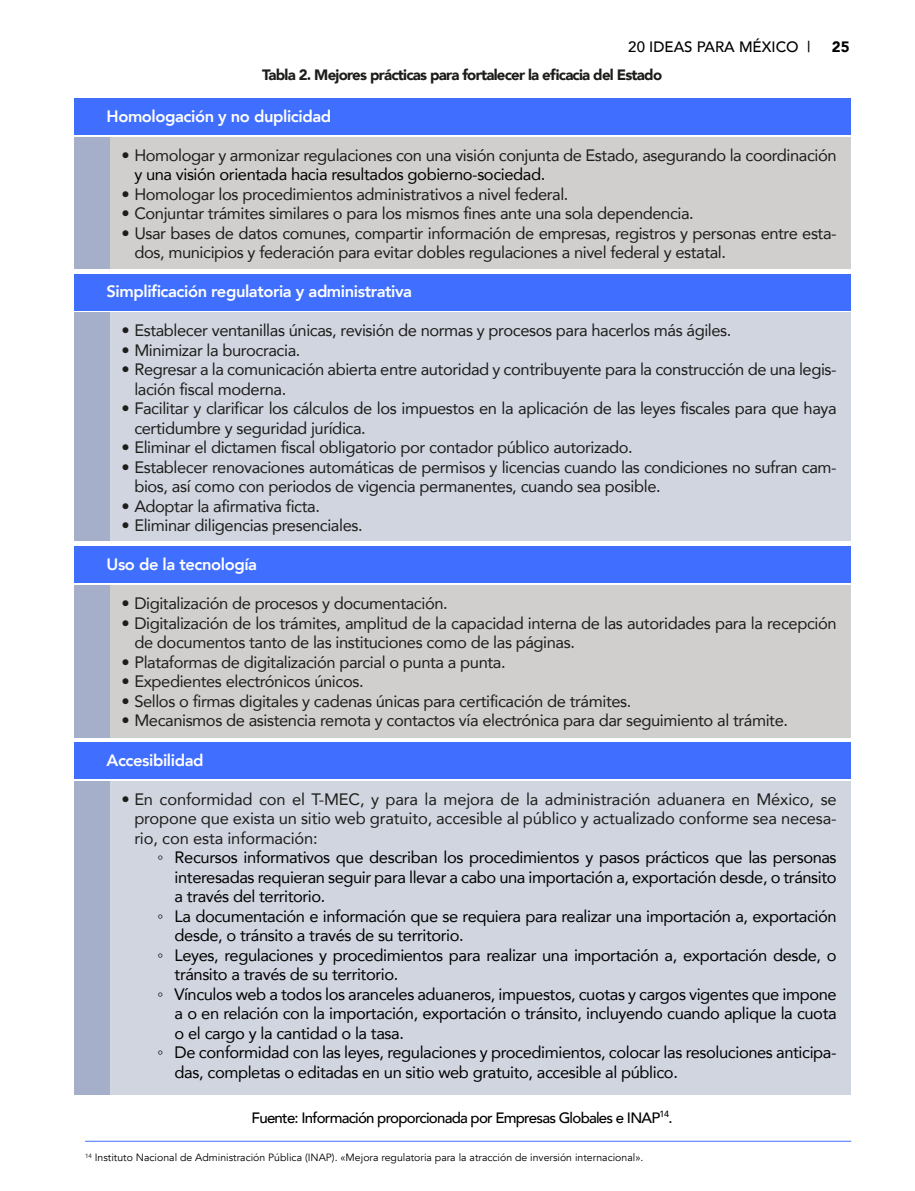
<style>
.page{position:relative;width:915px;height:1191px;background:#fff}
.page>*{position:absolute;margin:0;border:0;box-sizing:border-box;transform-origin:0 0}
.t1{font:16.5px/19.5px "Avenir";letter-spacing:-.025em;color:#1d1d1b}
.t2{font:16.5px "Avenir";letter-spacing:-.025em;color:#000}
.t3{font:800 16.5px "Avenir";letter-spacing:-.025em;color:#fff}
.t4{font:500 15px "Avenir";letter-spacing:-.05em;color:#000}
.t5{font:900 15px "Avenir";letter-spacing:-.05em;color:#1d1d1b}
.t6{font:500 15px "Avenir";color:#000}
.t7{font:900 15px "Avenir";color:#000}
.t8{font:10.5px "Avenir";color:#000}
.s1{font-family:"Times New Roman"}
</style>
<div class="page">
<div style="left:74px;top:137px;width:776px;height:132px;background:#a5afca"></div>
<div style="left:74px;top:585px;width:776px;height:152px;background:#a5afca"></div>
<div style="left:74px;top:781px;width:776px;height:313px;background:#a5afca"></div>
<div style="left:74px;top:313px;width:776px;height:228px;background:#a5afca"></div>
<div style="left:74px;top:99px;width:776px;height:36px;background:#406eff"></div>
<div style="left:110px;top:137px;width:740px;height:132px;background:#d1cfce"></div>
<div style="left:74px;top:546px;width:776px;height:36px;background:#406eff"></div>
<div style="left:110px;top:585px;width:740px;height:152px;background:#d1cfce"></div>
<div style="left:74px;top:742px;width:776px;height:36px;background:#406eff"></div>
<div style="left:110px;top:781px;width:740px;height:313px;background:#d1d5e0"></div>
<div style="left:74px;top:274px;width:776px;height:36px;background:#406eff"></div>
<div style="left:110px;top:313px;width:740px;height:228px;background:#d1d5e0"></div>
<hr style="left:85px;top:1140px;width:765px;height:1px;background:#406eff">
<p class="t6" style="left:628px;top:33px;width:183px">20 IDEAS PARA MÉXICO |</p>
<p class="t7" style="left:831px;top:33px;width:19px">25</p>
<p class="t5" style="left:262px;top:62px;width:401px">Tabla 2. Mejores prácticas para fortalecer la eficacia del Estado</p>
<p class="t3" style="left:106px;top:103px;width:226px">Homologación y no duplicidad</p>
<p class="t1" style="left:121px;top:145px;width:716px">• Homologar y armonizar regulaciones con una visión conjunta de Estado, asegurando la coordinación</p>
<p class="t2" style="left:134px;top:161px;width:412px">y una visión orientada hacia resultados gobierno-sociedad.</p>
<p class="t1" style="left:121px;top:184px;width:448px">• Homologar los procedimientos administrativos a nivel federal.</p>
<p class="t1" style="left:121px;top:203px;width:573px">• Conjuntar trámites similares o para los mismos fines ante una sola dependencia.</p>
<p class="t1" style="left:134px;top:223px;width:703px;text-indent:-13px">• Usar bases de datos comunes, compartir información de empresas, registros y personas entre esta&shy;dos, municipios y federación para evitar dobles regulaciones a nivel federal y estatal.</p>
<p class="t3" style="left:106px;top:279px;width:307px">Simplificación regulatoria y administrativa</p>
<p class="t1" style="left:121px;top:320px;width:611px">• Establecer ventanillas únicas, revisión de normas y procesos para hacerlos más ágiles.</p>
<p class="t1" style="left:121px;top:340px;width:180px">• Minimizar la burocracia.</p>
<p class="t1" style="left:134px;top:359px;width:703px;text-indent:-13px">• Regresar a la comunicación abierta entre autoridad y contribuyente para la construcción de una legis&shy;lación fiscal moderna.</p>
<p class="t1" style="left:134px;top:398px;width:703px;text-indent:-13px">• Facilitar y clarificar los cálculos de los impuestos en la aplicación de las leyes fiscales para que haya certidumbre y seguridad jurídica.</p>
<p class="t1" style="left:121px;top:437px;width:512px">• Eliminar el dictamen fiscal obligatorio por contador público autorizado.</p>
<p class="t1" style="left:134px;top:457px;width:703px;text-indent:-13px">• Establecer renovaciones automáticas de permisos y licencias cuando las condiciones no sufran cam&shy;bios, así como con periodos de vigencia permanentes, cuando sea posible.</p>
<p class="t1" style="left:121px;top:496px;width:200px">• Adoptar la afirmativa ficta.</p>
<p class="t1" style="left:121px;top:515px;width:242px">• Eliminar diligencias presenciales.</p>
<p class="t3" style="left:106px;top:552px;width:152px">Uso de la tecnología</p>
<p class="t1" style="left:121px;top:593px;width:327px">• Digitalización de procesos y documentación.</p>
<p class="t1" style="left:134px;top:613px;width:703px;text-indent:-13px">• Digitalización de los trámites, amplitud de la capacidad interna de las autoridades para la recepción de documentos tanto de las instituciones como de las páginas.</p>
<p class="t1" style="left:121px;top:652px;width:385px">• Plataformas de digitalización parcial o punta a punta.</p>
<p class="t1" style="left:121px;top:671px;width:243px">• Expedientes electrónicos únicos.</p>
<p class="t1" style="left:121px;top:691px;width:511px">• Sellos o firmas digitales y cadenas únicas para certificación de trámites.</p>
<p class="t1" style="left:121px;top:710px;width:667px">• Mecanismos de asistencia remota y contactos vía electrónica para dar seguimiento al trámite.</p>
<p class="t3" style="left:106px;top:747px;width:98px">Accesibilidad</p>
<p class="t1" style="left:134px;top:788px;width:703px;text-align:justify;text-indent:-13px">• En conformidad con el T-MEC, y para la mejora de la administración aduanera en México, se propone que exista un sitio web gratuito, accesible al público y actualizado conforme sea necesa&shy;rio, con esta información:</p>
<p class="t2" style="left:157px;top:844px;width:680px"><span class="s1">◦</span> Recursos informativos que describan los procedimientos y pasos prácticos que las personas</p>
<p class="t2" style="left:174px;top:863px;width:663px">interesadas requieran seguir para llevar a cabo una importación a, exportación desde, o tránsito</p>
<p class="t2" style="left:174px;top:883px;width:152px">a través del territorio.</p>
<p class="t2" style="left:157px;top:902px;width:680px"><span class="s1">◦</span> La documentación e información que se requiera para realizar una importación a, exportación</p>
<p class="t2" style="left:174px;top:922px;width:290px">desde, o tránsito a través de su territorio.</p>
<p class="t2" style="left:157px;top:941px;width:680px"><span class="s1">◦</span> Leyes, regulaciones y procedimientos para realizar una importación a, exportación desde, o</p>
<p class="t2" style="left:174px;top:961px;width:225px">tránsito a través de su territorio.</p>
<p class="t2" style="left:157px;top:980px;width:680px"><span class="s1">◦</span> Vínculos web a todos los aranceles aduaneros, impuestos, cuotas y cargos vigentes que impone</p>
<p class="t2" style="left:174px;top:1000px;width:663px">a o en relación con la importación, exportación o tránsito, incluyendo cuando aplique la cuota</p>
<p class="t2" style="left:174px;top:1019px;width:231px">o el cargo y la cantidad o la tasa.</p>
<p class="t2" style="left:157px;top:1039px;width:680px"><span class="s1">◦</span> De conformidad con las leyes, regulaciones y procedimientos, colocar las resoluciones anticipa-</p>
<p class="t2" style="left:174px;top:1058px;width:504px">das, completas o editadas en un sitio web gratuito, accesible al público.</p>
<p class="t4" style="left:251px;top:1104px;width:422px">Fuente: Información proporcionada por Empresas Globales e INAP<sup>14</sup>.</p>
<p class="t8" style="left:85px;top:1151px;width:559px"><sup>14</sup> Instituto Nacional de Administración Pública (INAP). «Mejora regulatoria para la atracción de inversión internacional».</p>
</div>
